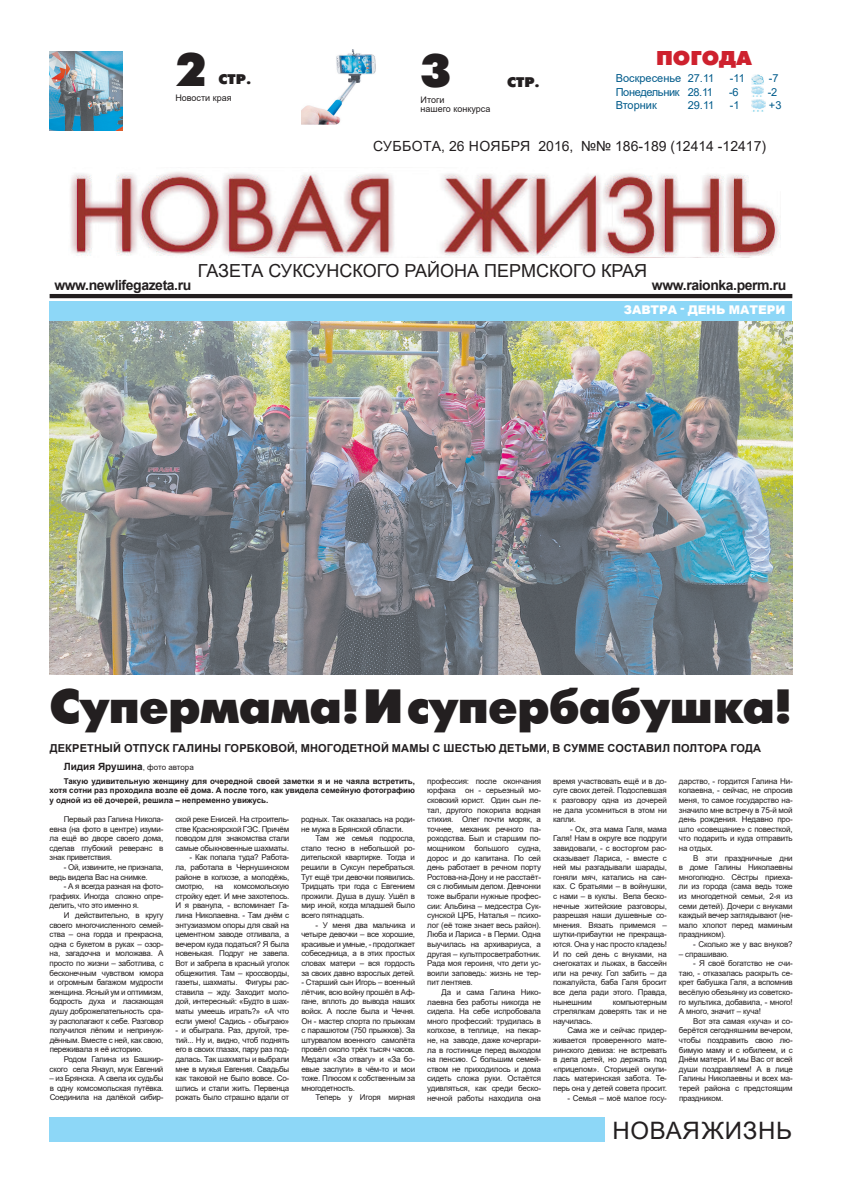
<style>
.page{position:relative;width:842px;height:1191px;background:#fff}
.page>*{position:absolute;margin:0;border:0;box-sizing:border-box;transform-origin:0 0}
.t1{font:48px "Futura Futuris Black C";letter-spacing:-.02em;color:#231f20}
.t2{font:47px "Futura Futuris Black C";color:#231f20}
.t3{font:24px "Arial";letter-spacing:.03em;color:#231f20}
.t4{font:20px "Futura Futuris Black C";color:#ce212e}
.t5{font:18px "Arial";color:#231f20}
.t6{font:14px "Arial";color:#231f20}
.t7{font:700 14px "Arial";letter-spacing:-.03em;color:#231f20}
.t8{font:14px "Futura Futuris Black C";color:#231f20}
.t9{font:900 12px "Arial";letter-spacing:-.005em;color:#fff}
.t10{font:700 11px "Arial";letter-spacing:.015em;color:#231f20}
.t11{font:11px "Arial";letter-spacing:-.01em;color:#005b8b}
.t12{font:11px "Arial";letter-spacing:-.03em;color:#005b8b}
.t13{font:700 10px "Arial";color:#231f20}
.t14{font:9px/9px "Arial";color:#231f20}
.t15{font:8px/9.6px "Arial";letter-spacing:-.03em;color:#231f20;text-align:justify}
.t16{font:700 8px/9.6px "Arial";color:#231f20;text-align:justify}
.s1{font-weight:400;font-size:8px}
</style>
<div class="page">
<div style="left:50px;top:1117px;width:555px;height:24px;background:#8dd7f7"></div>
<img style="left:70px;top:172px;width:711px;height:85px">
<div style="left:50px;top:301px;width:742px;height:20px;background:#8dd7f7"></div>
<div style="left:50px;top:294px;width:742px;height:4px;border:1px solid #231f20"></div>
<svg style="left:752px;top:74px;width:13px;height:38px"></svg>
<img style="left:50px;top:321px;width:742px;height:354px">
<img style="left:50px;top:51px;width:73px;height:79px">
<img style="left:301px;top:50px;width:75px;height:75px">
<h2 class="t2" style="left:175px;top:44px;width:33px">2</h2>
<h3 class="t8" style="left:219px;top:72px;width:34px">СТР.</h3>
<p class="t14" style="left:175px;top:93px;width:58px">Новости края</p>
<h2 class="t2" style="left:420px;top:46px;width:33px">3</h2>
<p class="t14" style="left:421px;top:96px;width:71px">Итоги<br>нашего конкурса</p>
<h3 class="t8" style="left:507px;top:75px;width:34px">СТР.</h3>
<h3 class="t4" style="left:656px;top:47px;width:97px">ПОГОДА</h3>
<h3 class="t11" style="left:616px;top:71px;width:100px">Воскресенье 27.11</h3>
<h3 class="t11" style="left:730px;top:71px;width:17px">-11</h3>
<h3 class="t11" style="left:769px;top:71px;width:11px">-7</h3>
<h3 class="t12" style="left:616px;top:84px;width:99px">Понедельник 28.11</h3>
<h3 class="t11" style="left:729px;top:84px;width:11px">-6</h3>
<h3 class="t11" style="left:768px;top:84px;width:11px">-2</h3>
<h3 class="t11" style="left:616px;top:97px;width:43px">Вторник</h3>
<h3 class="t11" style="left:688px;top:97px;width:28px">29.11</h3>
<h3 class="t11" style="left:730px;top:97px;width:11px">-1</h3>
<h3 class="t11" style="left:769px;top:97px;width:14px">+3</h3>
<h3 class="t6" style="left:373px;top:136px;width:395px">СУББОТА, 26 НОЯБРЯ 2016, №№ 186-189 (12414 -12417)</h3>
<h3 class="t5" style="left:198px;top:258px;width:451px">ГАЗЕТА СУКСУНСКОГО РАЙОНА ПЕРМСКОГО КРАЯ</h3>
<h3 class="t7" style="left:54px;top:275px;width:138px">www.newlifegazeta.ru</h3>
<h3 class="t7" style="left:652px;top:275px;width:136px">www.raionka.perm.ru</h3>
<h3 class="t9" style="left:624px;top:300px;width:163px">ЗАВТРА - ДЕНЬ МАТЕРИ</h3>
<h1 class="t1" style="left:50px;top:680px;width:744px">Супермама! И супербабушка!</h1>
<h3 class="t10" style="left:50px;top:740px;width:713px">ДЕКРЕТНЫЙ ОТПУСК ГАЛИНЫ ГОРБКОВОЙ, МНОГОДЕТНОЙ МАМЫ С ШЕСТЬЮ ДЕТЬМИ, В СУММЕ СОСТАВИЛ ПОЛТОРА ГОДА</h3>
<p class="t13" style="left:64px;top:759px;width:132px">Лидия Ярушина<span class="s1">, фото автора</span></p>
<p class="t16" style="left:50px;top:776px;width:367px;text-indent:14px">Такую удивительную женщину для очередной своей заметки я и не чаяла встретить, хотя сотни раз проходила возле её дома. А после того, как увидела семейную фотографию у одной из её дочерей, решила – непременно увижусь.</p>
<p class="t15" style="left:50px;top:814px;width:115px;text-indent:14px">Первый раз Галина Никола&shy;евна (на фото в центре) изуми&shy;ла ещё во дворе своего дома, сделав глубокий реверанс в знак приветствия.</p>
<p class="t15" style="left:50px;top:862px;width:115px;text-indent:14px">- Ой, извините, не признала, ведь видела Вас на снимке.</p>
<p class="t15" style="left:50px;top:881px;width:115px;text-indent:14px">- А я всегда разная на фото&shy;графиях. Иногда сложно опре&shy;делить, что это именно я.</p>
<p class="t15" style="left:50px;top:910px;width:115px;text-indent:14px">И действительно, в кругу своего многочисленного семей&shy;ства – она горда и прекрасна, одна с букетом в руках – озор&shy;на, загадочна и моложава. А просто по жизни – заботлива, с бесконечным чувством юмора и огромным багажом мудрости женщина. Ясный ум и оптимизм, бодрость духа и ласкающая душу доброжелательность сра&shy;зу располагают к себе. Разговор получился лёгким и непринуж&shy;дённым. Вместе с ней, как свою, переживала я её историю.</p>
<p class="t15" style="left:50px;top:1054px;width:115px;text-align:right">Родом Галина из Башкир&shy;ского села Янаул, муж Евгений</p>
<p class="t15" style="left:50px;top:1073px;width:115px">– из Брянска. А свела их судьбы в одну комсомольская путёвка.<br>Соединила на далёкой сибир-</p>
<p class="t15" style="left:175px;top:814px;width:115px">ской реке Енисей. На строитель&shy;стве Красноярской ГЭС. Причём поводом для знакомства стали самые обыкновенные шахматы.</p>
<p class="t15" style="left:175px;top:852px;width:115px;text-indent:14px">- Как попала туда? Работа&shy;ла, работала в Чернушинском районе в колхозе, а молодёжь, смотрю,</p>
<p class="t15" style="left:175px;top:881px;width:115px;text-indent:58px">комсомольскую стройку едет. И мне захотелось.<br>И я рванула, - вспоминает Га&shy;лина Николаевна. - Там днём с энтузиазмом опоры для свай на цементном заводе отливала, а вечером куда податься? Я была новенькая. Подруг не завела.<br>Вот и забрела в красный уголок общежития. Там – кроссворды, газеты, шахматы. Фигуры рас&shy;ставила – жду. Заходит моло&shy;дой, интересный: «Будто в шах&shy;маты умеешь играть?» «А что если умею! Садись - обыграю»</p>
<p class="t15" style="left:175px;top:1025px;width:115px">- и обыграла. Раз, другой, тре&shy;тий... Ну и, видно, чтоб поднять его в своих глазах, пару раз под&shy;далась. Так шахматы и выбрали мне в мужья Евгения. Свадьбы как таковой не было вовсе. Со&shy;шлись и стали жить. Первенца рожать было страшно вдали от</p>
<p class="t15" style="left:215px;top:881px;width:10px">на</p>
<p class="t15" style="left:301px;top:814px;width:115px">родных. Так оказалась на роди&shy;не мужа в Брянской области.</p>
<p class="t15" style="left:301px;top:833px;width:115px;text-indent:14px">Там же семья подросла, стало тесно в небольшой ро&shy;дительской квартирке. Тогда и решили в Суксун перебраться.<br>Тут ещё три девочки появились.<br>Тридцать три года с Евгением прожили. Душа в душу. Ушёл в мир иной, когда младшей было всего пятнадцать.</p>
<p class="t15" style="left:301px;top:920px;width:115px;text-indent:14px">- У меня два мальчика и четыре девочки – все хорошие, красивые и умные, - продолжает собеседница, а в этих простых словах матери – вся гордость за своих давно взрослых детей.</p>
<p class="t15" style="left:301px;top:977px;width:115px">- Старший сын Игорь – военный лётчик, всю войну прошёл в Аф&shy;гане, вплоть до вывода наших войск. А после была и Чечня.<br>Он - мастер спорта по прыжкам с парашютом (750 прыжков). За штурвалом военного самолёта провёл около трёх тысяч часов.<br>Медали «За отвагу» и «За бо&shy;евые заслуги» в чём-то и мои тоже. Плюсом к собственным за многодетность.</p>
<p class="t15" style="left:316px;top:1092px;width:101px">Теперь у Игоря мирная</p>
<p class="t15" style="left:427px;top:776px;width:115px">профессия: после окончания юрфака он - серьезный мо&shy;сковский юрист. Один сын ле&shy;тал, другого покорила водная стихия. Олег почти моряк, а точнее, механик речного па&shy;роходства. Был и старшим по&shy;мощником большого судна, дорос и до капитана. По сей день работает в речном порту Ростова-на-Дону и не расстаёт&shy;ся с любимым делом. Девчонки тоже выбрали нужные профес&shy;сии: Альбина – медсестра Сук&shy;сунской ЦРБ, Наталья – психо&shy;лог (её тоже знает весь район).<br>Люба и Лариса - в Перми. Одна выучилась на архивариуса, а другая – культпросветработник.<br>Рада моя героиня, что дети ус&shy;воили заповедь: жизнь не тер&shy;пит лентяев.</p>
<p class="t15" style="left:427px;top:987px;width:115px;text-indent:14px">Да и сама Галина Нико&shy;лаевна без работы никогда не сидела. На себе испробовала много профессий: трудилась в колхозе, в теплице, на пекар&shy;не, на заводе, даже кочергари&shy;ла в гостинице перед выходом на пенсию. С большим семей&shy;ством не приходилось и дома сидеть сложа руки. Остаётся удивляться, как среди беско&shy;нечной работы находила она</p>
<p class="t15" style="left:553px;top:776px;width:115px">время участвовать ещё и в до&shy;суге своих детей. Подоспевшая к разговору одна из дочерей не дала усомниться в этом ни капли.</p>
<p class="t15" style="left:553px;top:824px;width:115px;text-indent:17px">- Ох, эта мама Галя, мама Галя! Нам в округе все подруги завидовали, - с восторгом рас&shy;сказывает Лариса, - вместе с ней мы разгадывали шарады, гоняли мяч, катались на сан&shy;ках. С братьями – в войнушки, с нами – в куклы. Вела беско&shy;нечные житейские разговоры, разрешая наши душевные со&shy;мнения. Вязать примемся – шутки-прибаутки не прекраща&shy;ются. Она у нас просто кладезь!<br>И по сей день с внуками, на снегокатах и лыжах, в бассейн или на речку. Гол забить – да пожалуйста, баба Галя бросит все дела ради этого. Правда, нынешним</p>
<p class="t15" style="left:553px;top:997px;width:115px;text-indent:60px">компьютерным стрелялкам доверять так и не научилась.</p>
<p class="t15" style="left:553px;top:1025px;width:115px;text-indent:14px">Сама же и сейчас придер&shy;живается проверенного мате&shy;ринского девиза: не встревать в дела детей, но держать под «прицелом». Сторицей окупи&shy;лась материнская забота. Те&shy;перь она у детей совета просит.</p>
<p class="t15" style="left:567px;top:1093px;width:101px">- Семья – моё малое госу-</p>
<p class="t15" style="left:679px;top:776px;width:115px">дарство, - гордится Галина Ни&shy;колаевна, - сейчас, не спросив меня, то самое государство на&shy;значило мне встречу в 75-й мой день рождения. Недавно про&shy;шло «совещание» с повесткой, что подарить и куда отправить на отдых.</p>
<p class="t15" style="left:679px;top:853px;width:115px;text-indent:14px">В эти праздничные дни в доме Галины Николаевны многолюдно. Сёстры приеха&shy;ли из города (сама ведь тоже из многодетной семьи, 2-я из семи детей). Дочери с внуками каждый вечер заглядывают (не&shy;мало хлопот перед маминым праздником).</p>
<p class="t15" style="left:693px;top:939px;width:101px">- Сколько же у вас внуков?</p>
<p class="t15" style="left:679px;top:949px;width:51px">– спрашиваю.</p>
<p class="t15" style="left:679px;top:958px;width:115px;text-indent:14px">- Я своё богатство не счи&shy;таю, - отказалась раскрыть се&shy;крет бабушка Галя, а вспомнив весёлую обезьянку из советско&shy;го мультика, добавила, - много!<br>А много, значит – куча!</p>
<p class="t15" style="left:679px;top:1016px;width:115px;text-indent:14px">Вот эта самая «куча» и со&shy;берётся сегодняшним вечером, чтобы поздравить свою лю&shy;бимую маму и с юбилеем, и с Днём матери. И мы Вас от всей души поздравляем! А в лице Галины Николаевны и всех ма&shy;терей района с предстоящим праздником.</p>
<h3 class="t3" style="left:612px;top:1113px;width:181px">НОВАЯЖИЗНЬ</h3>
</div>
